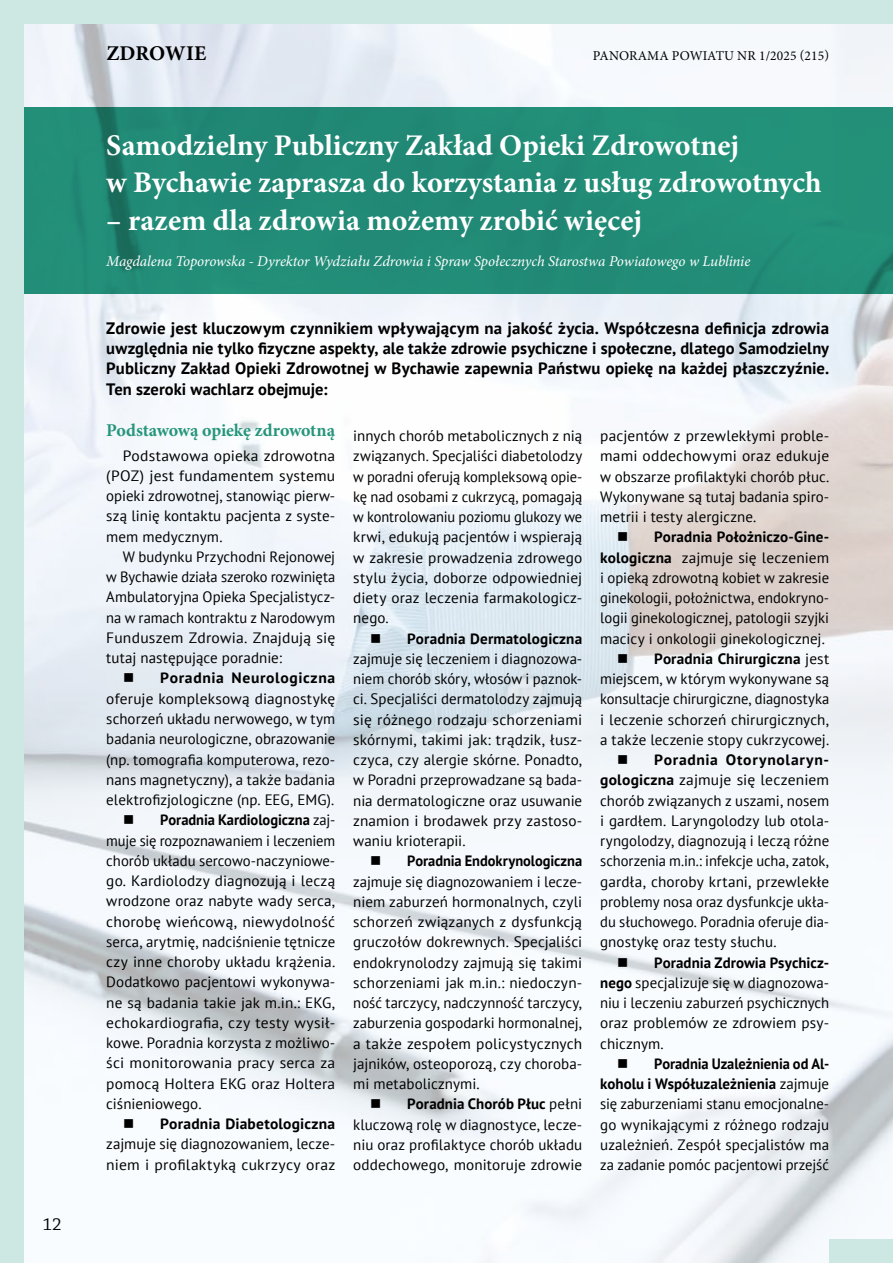
<style>
.page{position:relative;width:893px;height:1263px;background:#fff}
.page>*{position:absolute;margin:0;border:0;box-sizing:border-box;transform-origin:0 0}
.t1{font:700 30px/37.5px "Minion Pro";color:#fff}
.t2{font:700 21px "Minion Pro";letter-spacing:.005em;color:#000}
.t3{font:700 18px "Minion Pro";letter-spacing:-.005em;color:#25957b}
.t4{font:18px "Chaparral Pro";color:#000}
.t5{font:700 16.5px/20.2px "PT Sans";letter-spacing:.005em;color:#000;text-align:justify}
.t6{font:15px/20.2px "PT Sans";letter-spacing:.005em;color:#000;text-align:justify}
.t7{font:italic 15px "Minion Pro";letter-spacing:-.01em;color:#fff}
.t8{font:700 15px "PT Sans";letter-spacing:.005em;color:#000}
.t9{font:15px "PT Sans";letter-spacing:.005em;color:#000;scale:.96 1}
.t10{font:15px "PT Sans";letter-spacing:.005em;color:#000;scale:1.04 1}
.t11{font:700 15px "PT Sans";letter-spacing:.005em;color:#000;scale:.96 1}
.t12{font:700 15px "PT Sans";letter-spacing:.04em;color:#000;scale:1.04 1}
.t13{font:13.5px "Minion Pro";letter-spacing:.01em;color:#000}
.s1{font-weight:400}
.s2{font-weight:700}
</style>
<div class="page">
<img style="left:23px;top:23px;width:870px;height:1240px">
<div style="left:15px;top:107px;width:878px;height:186px;background:#228d78"></div>
<div style="left:0;top:0;width:23px;height:1263px;background:#cde7e3"></div>
<div style="left:0;top:0;width:893px;height:23px;background:#cde7e3"></div>
<div style="left:829px;top:1239px;width:63px;height:24px;background:#cde7e3"></div>
<svg style="left:892px;top:1239px;width:1px;height:24px"></svg>
<svg style="left:125px;top:674px;width:8px;height:8px"></svg>
<svg style="left:125px;top:815px;width:8px;height:9px"></svg>
<svg style="left:125px;top:1119px;width:8px;height:9px"></svg>
<svg style="left:371px;top:634px;width:9px;height:8px"></svg>
<svg style="left:371px;top:856px;width:9px;height:9px"></svg>
<svg style="left:371px;top:1099px;width:9px;height:9px"></svg>
<svg style="left:618px;top:532px;width:9px;height:9px"></svg>
<svg style="left:618px;top:654px;width:9px;height:9px"></svg>
<svg style="left:618px;top:755px;width:9px;height:9px"></svg>
<svg style="left:618px;top:958px;width:9px;height:8px"></svg>
<svg style="left:618px;top:1059px;width:9px;height:9px"></svg>
<p class="t4" style="left:43px;top:1214px;width:20px">12</p>
<h2 class="t2" style="left:106px;top:38px;width:101px">ZDROWIE</h2>
<p class="t13" style="left:593px;top:46px;width:238px">PANORAMA POWIATU NR 1/2025 (215)</p>
<h1 class="t1" style="left:106px;top:126px;width:717px">Samodzielny Publiczny Zakład Opieki Zdrowotnej<br>w Bychawie zaprasza do korzystania z usług zdrowotnych</h1>
<h1 class="t1" style="left:106px;top:201px;width:537px">– razem dla zdrowia możemy zrobić więcej</h1>
<p class="t7" style="left:106px;top:251px;width:645px">Magdalena Toporowska - Dyrektor Wydziału Zdrowia i Spraw Społecznych Starostwa Powiatowego w Lublinie</p>
<p class="t5" style="left:106px;top:318px;width:724px">Zdrowie jest kluczowym czynnikiem wpływającym na jakość życia. Współczesna definicja zdrowia uwzględnia nie tylko fizyczne aspekty, ale także zdrowie psychiczne i społeczne, dlatego Samodzielny Publiczny Zakład Opieki Zdrowotnej w Bychawie zapewnia Państwu opiekę na każdej płaszczyźnie.<br>Ten szeroki wachlarz obejmuje:</p>
<p class="t3" style="left:106px;top:418px;width:230px">Podstawową opiekę zdrowotną</p>
<p class="t6" style="left:106px;top:445px;width:230px;text-indent:16px">Podstawowa opieka zdrowotna (POZ) jest fundamentem systemu opieki zdrowotnej, stanowiąc pierw&shy;szą linię kontaktu pacjenta z syste&shy;mem medycznym.</p>
<p class="t6" style="left:106px;top:546px;width:230px;text-indent:16px">W budynku Przychodni Rejonowej w Bychawie działa szeroko rozwinięta Ambulatoryjna Opieka Specjalistycz&shy;na w ramach kontraktu z Narodowym Funduszem Zdrowia. Znajdują się tutaj następujące poradnie:</p>
<p class="t12" style="left:160px;top:668px;width:170px">Poradnia Neurologiczna</p>
<p class="t6" style="left:106px;top:688px;width:230px">oferuje kompleksową diagnostykę</p>
<p class="t6" style="left:106px;top:708px;width:230px">schorzeń układu nerwowego, w tym</p>
<p class="t6" style="left:106px;top:728px;width:230px">badania neurologiczne, obrazowanie</p>
<p class="t6" style="left:106px;top:749px;width:230px">(np. tomografia komputerowa, rezo-</p>
<p class="t6" style="left:106px;top:769px;width:230px">nans magnetyczny), a także badania</p>
<p class="t6" style="left:106px;top:789px;width:230px">elektrofizjologiczne (np. EEG, EMG).</p>
<p class="t8" style="left:160px;top:810px;width:176px">Poradnia Kardiologiczna <span class="s1">zaj-</span></p>
<p class="t9" style="left:106px;top:831px;width:240px">muje się rozpoznawaniem i leczeniem</p>
<p class="t6" style="left:106px;top:850px;width:230px">chorób układu sercowo-naczyniowe-</p>
<p class="t6" style="left:106px;top:870px;width:230px">go. Kardiolodzy diagnozują i leczą</p>
<p class="t6" style="left:106px;top:890px;width:230px">wrodzone oraz nabyte wady serca,</p>
<p class="t6" style="left:106px;top:911px;width:230px">chorobę wieńcową, niewydolność</p>
<p class="t6" style="left:106px;top:931px;width:230px">serca, arytmię, nadciśnienie tętnicze</p>
<p class="t6" style="left:106px;top:951px;width:230px">czy inne choroby układu krążenia.</p>
<p class="t6" style="left:106px;top:971px;width:230px">Dodatkowo pacjentowi wykonywa-</p>
<p class="t6" style="left:106px;top:992px;width:230px">ne są badania takie jak m.in.: EKG,</p>
<p class="t6" style="left:106px;top:1012px;width:230px">echokardiografia, czy testy wysił-</p>
<p class="t6" style="left:106px;top:1032px;width:230px">kowe. Poradnia korzysta z możliwo-</p>
<p class="t10" style="left:106px;top:1053px;width:222px">ści monitorowania pracy serca za</p>
<p class="t6" style="left:106px;top:1073px;width:230px">pomocą Holtera EKG oraz Holtera</p>
<p class="t6" style="left:106px;top:1093px;width:97px">ciśnieniowego.</p>
<p class="t8" style="left:160px;top:1114px;width:176px">Poradnia Diabetologiczna</p>
<p class="t6" style="left:106px;top:1133px;width:230px">zajmuje się diagnozowaniem, lecze&shy;niem i profilaktyką cukrzycy oraz</p>
<p class="t6" style="left:353px;top:425px;width:230px">innych chorób metabolicznych z nią związanych. Specjaliści diabetolodzy w poradni oferują kompleksową opie&shy;kę nad osobami z cukrzycą, pomagają w kontrolowaniu poziomu glukozy we krwi, edukują pacjentów i wspierają w zakresie prowadzenia zdrowego stylu życia, doborze odpowiedniej diety oraz leczenia farmakologicz&shy;nego.</p>
<p class="t8" style="left:407px;top:628px;width:176px">Poradnia Dermatologiczna</p>
<p class="t6" style="left:353px;top:648px;width:230px">zajmuje się leczeniem i diagnozowa&shy;niem chorób skóry, włosów i paznok&shy;ci. Specjaliści dermatolodzy zajmują się różnego rodzaju schorzeniami skórnymi, takimi jak: trądzik, łusz&shy;czyca, czy alergie skórne. Ponadto, w Poradni przeprowadzane są bada&shy;nia dermatologiczne oraz usuwanie znamion i brodawek przy zastoso&shy;waniu krioterapii.</p>
<p class="t11" style="left:407px;top:851px;width:184px">Poradnia Endokrynologiczna</p>
<p class="t6" style="left:353px;top:871px;width:230px">zajmuje się diagnozowaniem i lecze&shy;niem zaburzeń hormonalnych, czyli schorzeń związanych z dysfunkcją gruczołów dokrewnych. Specjaliści endokrynolodzy zajmują się takimi schorzeniami jak m.in.: niedoczyn&shy;ność tarczycy, nadczynność tarczycy, zaburzenia gospodarki hormonalnej, a także zespołem policystycznych jajników, osteoporozą, czy choroba&shy;mi metabolicznymi.</p>
<p class="t6" style="left:353px;top:1094px;width:230px;text-indent:54px"><span class="s2">Poradnia Chorób Płuc</span> pełni kluczową rolę w diagnostyce, lecze&shy;niu oraz profilaktyce chorób układu oddechowego, monitoruje zdrowie</p>
<p class="t6" style="left:600px;top:425px;width:230px">pacjentów z przewlekłymi proble&shy;mami oddechowymi oraz edukuje w obszarze profilaktyki chorób płuc.<br>Wykonywane są tutaj badania spiro&shy;metrii i testy alergiczne.</p>
<p class="t6" style="left:600px;top:527px;width:230px;text-align:right"><span class="s2">Poradnia Położniczo-Gine&shy;kologiczna</span> zajmuje się leczeniem i opieką zdrowotną kobiet w zakresie ginekologii, położnictwa, endokryno&shy;logii ginekologicznej, patologii szyjki macicy i onkologii ginekologicznej.<br><span class="s2">Poradnia Chirurgiczna</span> jest miejscem, w którym wykonywane są konsultacje chirurgiczne, diagnostyka i leczenie schorzeń chirurgicznych, a także leczenie stopy cukrzycowej.</p>
<p class="t6" style="left:600px;top:749px;width:230px;text-indent:54px"><span class="s2">Poradnia Otorynolaryn&shy;gologiczna</span> zajmuje się leczeniem chorób związanych z uszami, nosem i gardłem. Laryngolodzy lub otola&shy;ryngolodzy, diagnozują i leczą różne schorzenia m.in.: infekcje ucha, zatok, gardła, choroby krtani, przewlekłe problemy nosa oraz dysfunkcje ukła&shy;du słuchowego. Poradnia oferuje dia&shy;gnostykę oraz testy słuchu.</p>
<p class="t6" style="left:600px;top:952px;width:230px;text-indent:54px"><span class="s2">Poradnia Zdrowia Psychicz&shy;nego</span> specjalizuje się w diagnozowa&shy;niu i leczeniu zaburzeń psychicznych oraz problemów ze zdrowiem psy&shy;chicznym.</p>
<p class="t6" style="left:600px;top:1053px;width:230px;text-indent:54px"><span class="s2">Poradnia Uzależnienia od Al&shy;koholu i Współuzależnienia</span> zajmuje się zaburzeniami stanu emocjonalne&shy;go wynikającymi z różnego rodzaju uzależnień. Zespół specjalistów ma za zadanie pomóc pacjentowi przejść</p>
</div>
